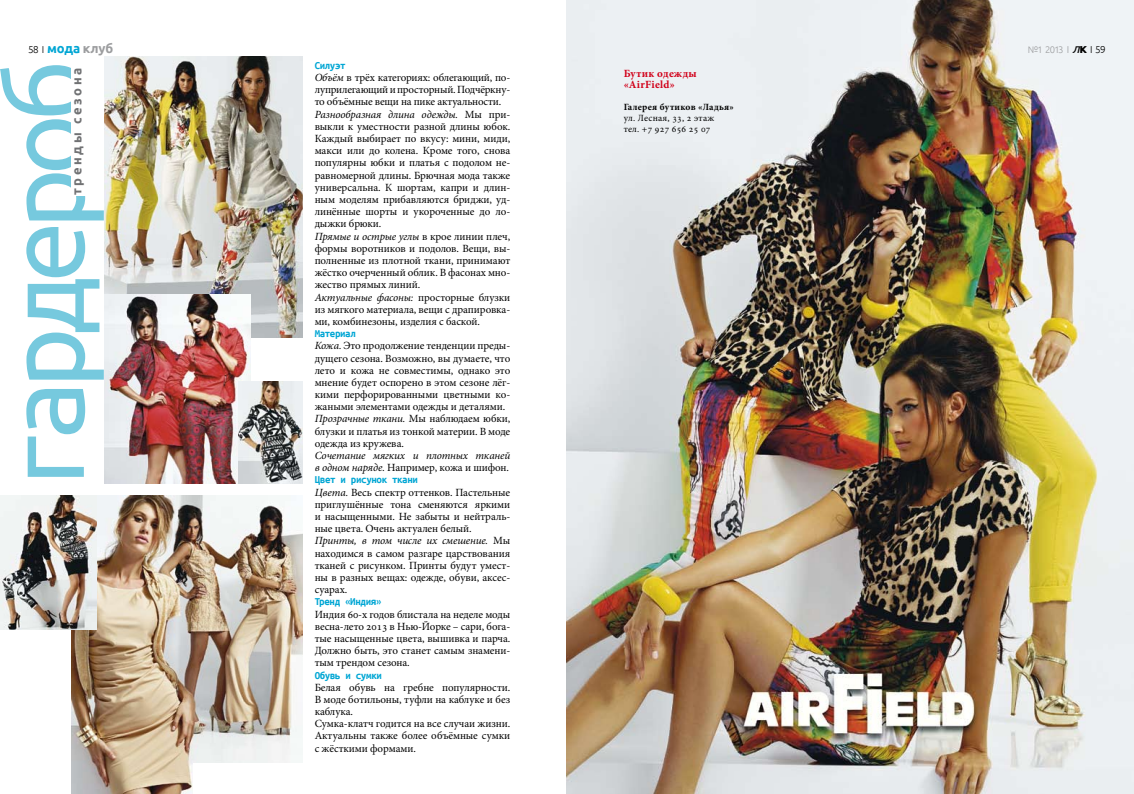
<style>
.page{position:relative;width:1134px;height:794px;background:#fff}
.page>*{position:absolute;margin:0;border:0;box-sizing:border-box;transform-origin:0 0}
.t1{font:121px "Ubuntu Mono";letter-spacing:-.06em;color:#76c9de}
.t2{font:700 13px "Ubuntu";letter-spacing:.205em;color:#707173}
.t3{font:700 13px "Ubuntu";letter-spacing:-.015em;color:#00a6d4}
.t4{font:11px/12.2px "Minion Pro";letter-spacing:-.01em;color:#000}
.t5{font:italic 11px/12.2px "Minion Pro";letter-spacing:-.01em;color:#000}
.t6{font:700 11px "Ubuntu Mono";letter-spacing:-.035em;color:#00a6d4}
.t7{font:700 11px/11px "Minion Pro";letter-spacing:.025em;color:#d10019}
.t8{font:9.5px/11px "Minion Pro";letter-spacing:.025em;color:#000}
.t9{font:700 9.5px "Minion Pro";letter-spacing:.025em;color:#000}
.t10{font:300 9.5px "Ubuntu";color:#9c9d9f}
.s1{font-weight:300;font-size:10px;color:#000}
.s2{color:#9c9d9f}
.s3{font-size:10px}
.s4{font-weight:400;font-style:italic;font-size:13px;color:#000}
.s5{font-weight:700;font-size:13px;color:#000}
.s6{font-size:10px;color:#000}
.s7{font-style:italic}
.s8{font-style:normal}
</style>
<div class="page">
<img style="left:567px;top:0;width:567px;height:794px">
<img style="left:72px;top:495px;width:230px;height:299px">
<img style="left:0;top:495px;width:96px;height:135px">
<img style="left:105px;top:57px;width:198px;height:280px">
<img style="left:105px;top:294px;width:145px;height:189px">
<img style="left:238px;top:381px;width:65px;height:102px">
<div style="left:193px;top:764px;width:109px;height:30px;background:#fff"></div>
<p class="t3" style="left:28px;top:40px;width:86px"><span class="s1">58 ı</span> мода <span class="s2">клуб</span></p>
<p class="t10" style="left:1028px;top:44px;width:79px">№1 2013 <span class="s3">ı</span> <span class="s4">л</span><span class="s5">к</span> <span class="s6">ı 59</span></p>
<h1 class="t1" style="left:-17px;top:490px;width:431px;rotate:-90deg">гардероб</h1>
<p class="t6" style="left:315px;top:60px;width:32px">Силуэт</p>
<p class="t4" style="left:315px;top:72px;width:197px"><span class="s7">Объём</span> в трёх категориях: облегающий, по&shy;луприлегающий ипросторный. Подчёркну&shy;то объёмные вещи на пике актуальности.<br><span class="s7">Разнообразная длина одежды.</span> Мы при&shy;выкли к уместности разной длины юбок.<br>Каждый выбирает по вкусу: мини, миди, макси или до колена. Кроме того, снова популярны юбки и платья с подолом не&shy;равномерной длины. Брючная мода также универсальна. К шортам, капри и длин&shy;ным моделям прибавляются бриджи, уд&shy;линённые шорты и укороченные до ло&shy;дыжки брюки.<br><span class="s7">Прямые и острые углы</span> в крое линии плеч, формы воротников и подолов. Вещи, вы&shy;полненные из плотной ткани, принимают жёстко очерченный облик. В фасонах мно&shy;жество прямых линий.<br><span class="s7">Актуальные фасоны:</span> просторные блузки из мягкого материала, вещи с драпировка&shy;ми, комбинезоны, изделия с баской.</p>
<p class="t6" style="left:315px;top:328px;width:43px">Материал</p>
<p class="t4" style="left:315px;top:340px;width:197px"><span class="s7">Кожа.</span> Это продолжение тенденции преды&shy;дущего сезона. Возможно, вы думаете, что лето и кожа не совместимы, однако это мнение будет оспорено в этом сезоне лёг&shy;кими перфорированными цветными ко&shy;жаными элементами одежды и деталями.<br><span class="s7">Прозрачные ткани.</span> Мы наблюдаем юбки, блузки и платья из тонкой материи. В моде одежда из кружева.</p>
<p class="t5" style="left:315px;top:449px;width:197px">Сочетание мягких и плотных тканей в одном наряде. <span class="s8">Например, кожа и шифон.</span></p>
<p class="t6" style="left:315px;top:474px;width:105px">Цвет и рисунок ткани</p>
<p class="t4" style="left:315px;top:486px;width:197px"><span class="s7">Цвета.</span> Весь спектр оттенков. Пастельные приглушённые тона сменяются яркими и насыщенными. Не забыты и нейтраль&shy;ные цвета. Очень актуален белый.<br><span class="s7">Принты, в том числе их смешение.</span> Мы находимся в самом разгаре царствования тканей с рисунком. Принты будут умест&shy;ны в разных вещах: одежде, обуви, аксес&shy;суарах.</p>
<p class="t6" style="left:315px;top:596px;width:68px">Тренд «Индия»</p>
<p class="t4" style="left:315px;top:608px;width:197px;text-align:justify">Индия 60-х годов блистала на неделе моды весна-лето 2013 в Нью-Йорке – сари, бога&shy;тые насыщенные цвета, вышивка и парча.<br>Должно быть, это станет самым знамени&shy;тым трендом сезона.</p>
<p class="t6" style="left:315px;top:669px;width:69px">Обувь и сумки</p>
<p class="t4" style="left:315px;top:681px;width:197px">Белая обувь на гребне популярности.<br>В моде ботильоны, туфли на каблуке и без каблука.<br>Сумка-клатч годится на все случаи жизни.<br>Актуальны также более объёмные сумки с жёсткими формами.</p>
<p class="t2" style="left:69px;top:195px;width:129px;rotate:-90deg">тренды сезона</p>
<p class="t7" style="left:624px;top:68px;width:75px">Бутик одежды «AirField»</p>
<p class="t9" style="left:624px;top:100px;width:112px">Галерея бутиков «Ладья»</p>
<p class="t8" style="left:624px;top:112px;width:92px">ул. Лесная, 33, 2 этаж тел. +7 927 656 25 07</p>
</div>
